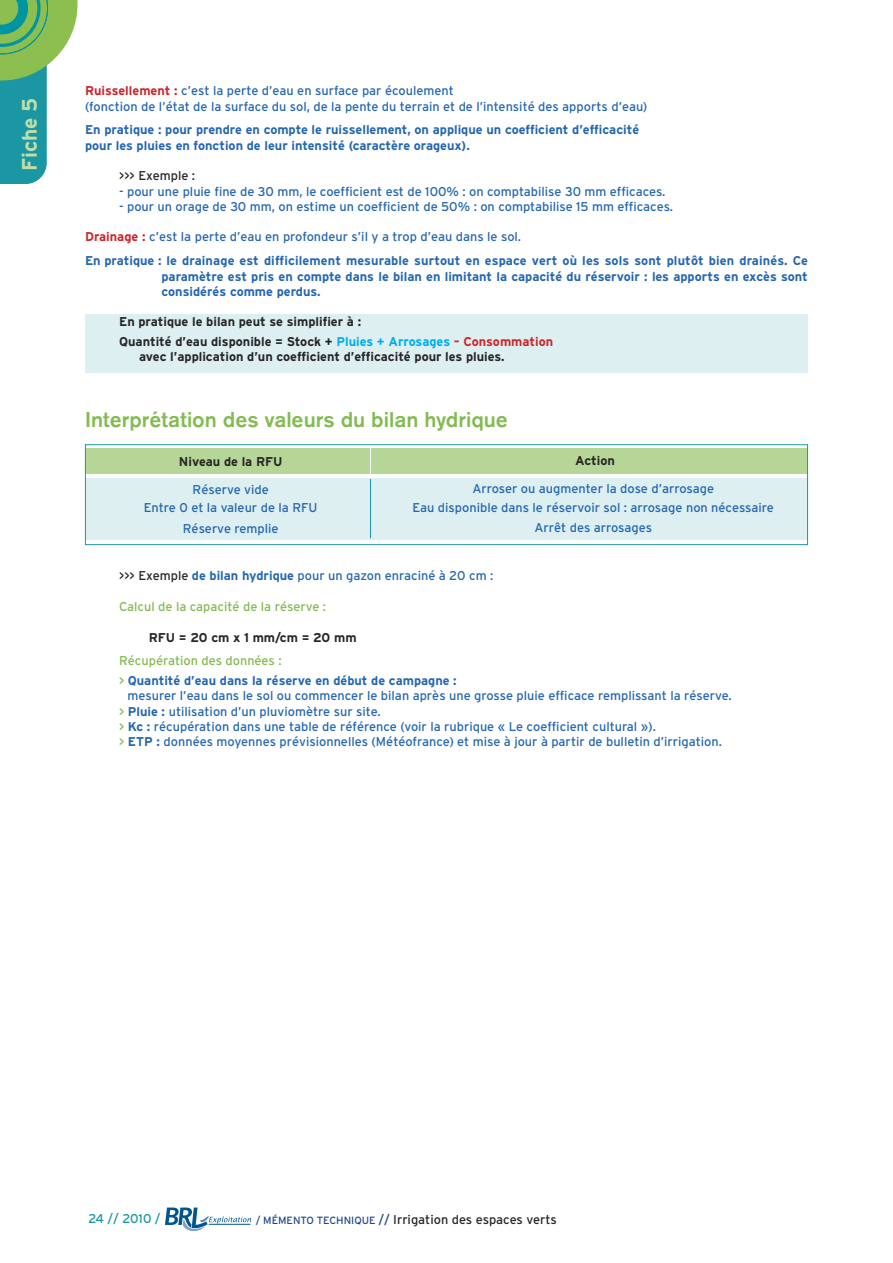
<style>
.page{position:relative;width:893px;height:1263px;background:#fff}
.page>*{position:absolute;margin:0;border:0;box-sizing:border-box;transform-origin:0 0}
.t1{font:22.5px "A Grotesk Mdm";color:#83bb51}
.t2{font:700 21px "Interstate";color:#c1dda8}
.t3{font:12.75px/15.3px "Interstate";color:#2567b0}
.t4{font:700 12.75px/15.3px "Interstate";color:#2567b0}
.t5{font:700 12.75px/19.5px "Interstate";color:#272627}
.t6{font:12.75px "Interstate";color:#272627}
.t7{font:12.75px "Interstate";color:#83bb51}
.t8{font:12.75px "Interstate";letter-spacing:-.01em;color:#1a97a2}
.s1{font-weight:700;color:#cc262b}
.s2{color:#cc262b}
.s3{font-weight:400}
.s4{color:#00aded}
.s5{color:#272627}
.s6{font-weight:700}
.s7{font-weight:400;color:#83bb51}
.s8{color:#83bb51}
.s9{font-size:10.5px;color:#24488a}
.s10{color:#24488a}
</style>
<div class="page">
<div style="left:85px;top:478px;width:723px;height:61px;background:#ddeff1"></div>
<div style="left:85px;top:449px;width:723px;height:25px;background:#b5d697"></div>
<div style="left:85px;top:314px;width:723px;height:58px;background:#ddeff1"></div>
<div style="left:85px;top:444px;width:723px;height:101px;border:1px solid #1a97a2"></div>
<hr style="left:370px;top:479px;width:1px;height:59px;background:#1a97a2">
<svg style="left:0;top:0;width:78px;height:184px"></svg>
<svg style="left:165px;top:1207px;width:86px;height:25px"></svg>
<hr style="left:209px;top:1224px;width:41px;height:1px;background:#00568d">
<hr style="left:370px;top:448px;width:1px;height:31px;background:#fff">
<h2 class="t2" style="left:17px;top:171px;width:75px;rotate:-90deg">Fiche 5</h2>
<p class="t3" style="left:85px;top:83px;width:564px"><span class="s1">Ruissellement :</span> c’est la perte d’eau en surface par écoulement<br>(fonction de l’état de la surface du sol, de la pente du terrain et de l’intensité des apports d’eau)</p>
<p class="t4" style="left:85px;top:122px;width:556px">En pratique : pour prendre en compte le ruissellement, on applique un coefficient d’efficacité pour les pluies en fonction de leur intensité (caractère orageux).</p>
<p class="t6" style="left:119px;top:168px;width:78px">&gt;&gt;&gt; Exemple :</p>
<p class="t3" style="left:119px;top:183px;width:548px">- pour une pluie fine de 30 mm, le coefficient est de 100% : on comptabilise 30 mm efficaces.</p>
<p class="t3" style="left:119px;top:199px;width:556px">- pour un orage de 30 mm, on estime un coefficient de 50% : on comptabilise 15 mm efficaces.</p>
<p class="t4" style="left:85px;top:225px;width:724px;line-height:23.9px"><span class="s2">Drainage :</span> <span class="s3">c’est la perte d’eau en profondeur s’il y a trop d’eau dans le sol.<br></span>En pratique : le drainage est difficilement mesurable surtout en espace vert où les sols sont plutôt bien drainés. Ce</p>
<p class="t4" style="left:162px;top:268px;width:648px">paramètre est pris en compte dans le bilan en limitant la capacité du réservoir : les apports en excès sont considérés comme perdus.</p>
<p class="t5" style="left:119px;top:312px;width:436px">En pratique le bilan peut se simplifier à :<br>Quantité d’eau disponible = Stock + <span class="s4">Pluies + Arrosages</span> <span class="s2">– Consommation</span></p>
<p class="t5" style="left:139px;top:347px;width:367px">avec l’application d’un coefficient d’efficacité pour les pluies.</p>
<h1 class="t1" style="left:85px;top:412px;width:424px">Interprétation des valeurs du bilan hydrique</h1>
<p class="t5" style="left:179px;top:452px;width:105px">Niveau de la RFU</p>
<p class="t5" style="left:575px;top:451px;width:41px">Action</p>
<p class="t3" style="left:193px;top:482px;width:78px">Réserve vide</p>
<p class="t3" style="left:472px;top:481px;width:243px">Arroser ou augmenter la dose d’arrosage</p>
<p class="t3" style="left:144px;top:500px;width:175px">Entre 0 et la valeur de la RFU</p>
<p class="t3" style="left:413px;top:500px;width:363px">Eau disponible dans le réservoir sol : arrosage non nécessaire</p>
<p class="t3" style="left:183px;top:521px;width:97px">Réserve remplie</p>
<p class="t3" style="left:534px;top:520px;width:119px">Arrêt des arrosages</p>
<p class="t3" style="left:119px;top:568px;width:376px"><span class="s5">&gt;&gt;&gt; Exemple</span> <span class="s6">de bilan hydrique</span> pour un gazon enraciné à 20 cm :</p>
<p class="t7" style="left:119px;top:599px;width:209px">Calcul de la capacité de la réserve :</p>
<p class="t5" style="left:149px;top:627px;width:209px">RFU = 20 cm x 1 mm/cm = 20 mm</p>
<p class="t4" style="left:119px;top:651px;width:339px;line-height:19.5px"><span class="s7">Récupération des données :<br>&gt;</span> Quantité d’eau dans la réserve en début de campagne :</p>
<p class="t3" style="left:119px;top:688px;width:614px;text-indent:9px">mesurer l’eau dans le sol ou commencer le bilan après une grosse pluie efficace remplissant la réserve. <span class="s8">&gt;</span> <span class="s6">Pluie :</span> utilisation d’un pluviomètre sur site.<br><span class="s8">&gt;</span> <span class="s6">Kc :</span> récupération dans une table de référence (voir la rubrique « Le coefficient cultural »).<br><span class="s8">&gt;</span> <span class="s6">ETP :</span> données moyennes prévisionnelles (Météofrance) et mise à jour à partir de bulletin d’irrigation.</p>
<p class="t8" style="left:88px;top:1211px;width:74px">24 // 2010 /</p>
<p class="t6" style="left:256px;top:1212px;width:303px"><span class="s9">/ MÉMENTO TECHNIQUE</span> <span class="s10">//</span> Irrigation des espaces verts</p>
</div>
